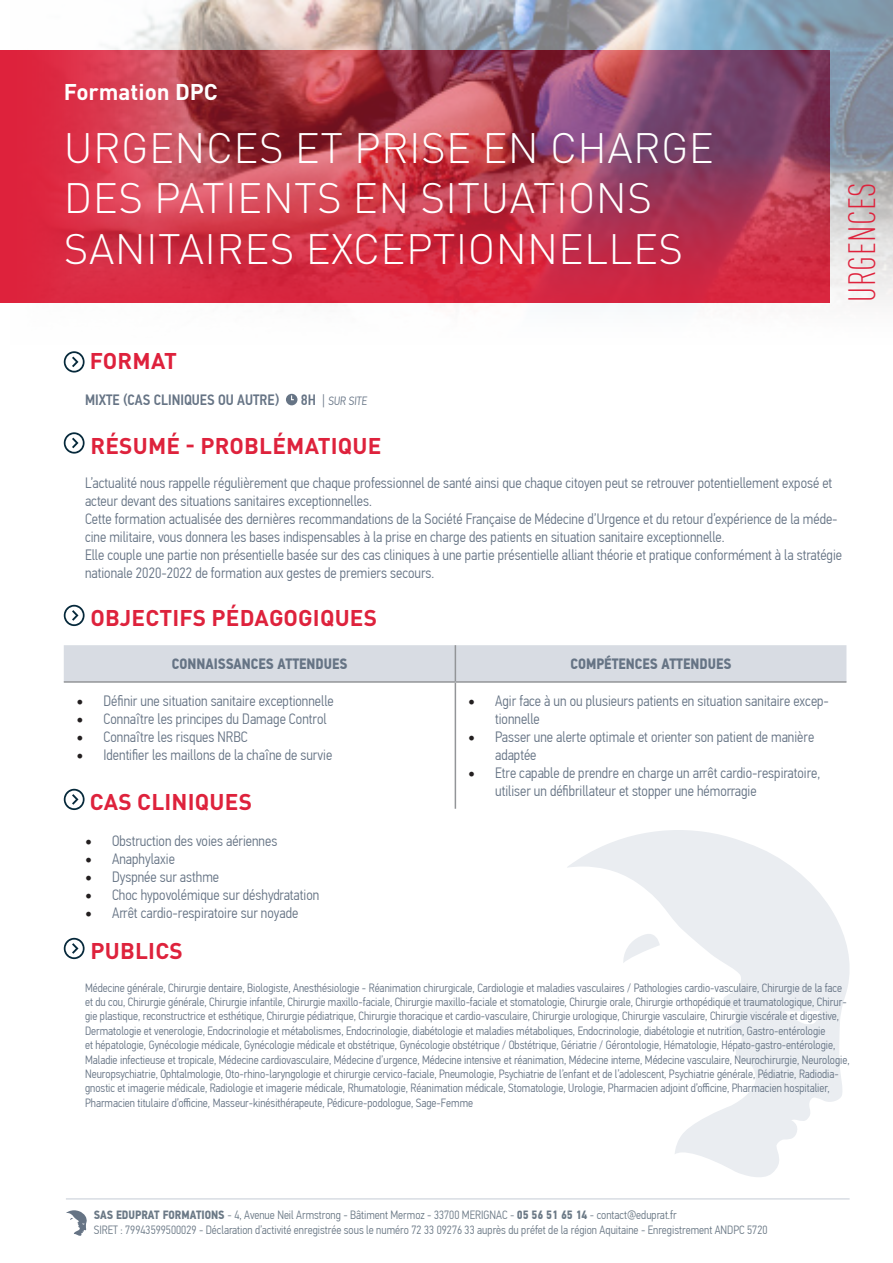
<style>
.page{position:relative;width:893px;height:1263px;background:#fff}
.page>*{position:absolute;margin:0;border:0;box-sizing:border-box;transform-origin:0 0}
.t1{font:300 42px/50.4px "DINOT";letter-spacing:.01em;color:#fff}
.t2{font:300 condensed 37.5px "DINOT";letter-spacing:.01em;color:#de223c}
.t3{font:700 22.5px "DINOT";letter-spacing:.01em;color:#de223c}
.t4{font:700 22.5px "DINOT";color:#fff}
.t5{font:700 22.5px "DINOT";letter-spacing:.01em;color:#de213c}
.t6{font:300 15px/18px "PF Din Text Cond Pro";color:#667485}
.t7{font:700 15px "PF Din Text Cond Pro";color:#667485}
.t8{font:500 15px "PF Din Text Cond Pro";color:#667485}
.t9{font:300 12px/14.4px "PF Din Text Cond Pro";color:#667485}
.t10{font:300 12px/14.4px "PF Din Text Cond Pro";color:#6b7986}
.s1{font-weight:500;font-size:15px}
.s2{font-size:15px}
.s3{font-family:"Minion Pro";font-weight:400;font-size:18px;color:#231f20}
.s4{font-weight:700}
</style>
<div class="page">
<hr style="left:66px;top:1198px;width:784px;height:1px;background:#d8dce3">
<svg style="left:66px;top:1210px;width:21px;height:26px"></svg>
<svg style="left:567px;top:830px;width:283px;height:347px"></svg>
<img style="left:0;top:0;width:893px;height:364px">
<svg style="left:64px;top:351px;width:21px;height:22px"></svg>
<div style="left:286px;top:394px;width:11px;height:11px;background:#667485;border-radius:50%"></div>
<svg style="left:291px;top:394px;width:4px;height:7px"></svg>
<svg style="left:64px;top:432px;width:21px;height:22px"></svg>
<svg style="left:64px;top:605px;width:21px;height:21px"></svg>
<svg style="left:64px;top:789px;width:21px;height:21px"></svg>
<svg style="left:64px;top:938px;width:21px;height:21px"></svg>
<div style="left:64px;top:645px;width:782px;height:36px;background:#d8dce3"></div>
<hr style="left:455px;top:645px;width:1px;height:36px;background:#939598">
<hr style="left:64px;top:681px;width:391px;height:2px;background:#939598">
<hr style="left:455px;top:681px;width:391px;height:2px;background:#939598">
<hr style="left:455px;top:683px;width:1px;height:126px;background:#939598">
<p class="t4" style="left:64px;top:78px;width:156px">Formation DPC</p>
<p class="t1" style="left:64px;top:122px;width:651px">URGENCES ET PRISE EN CHARGE<br>DES PATIENTS EN SITUATIONS<br>SANITAIRES EXCEPTIONNELLES</p>
<p class="t2" style="left:840px;top:302px;width:121px;rotate:-90deg">URGENCES</p>
<p class="t5" style="left:90px;top:346px;width:89px">FORMAT</p>
<p class="t8" style="left:85px;top:391px;width:196px">MIXTE (CAS CLINIQUES OU AUTRE)</p>
<p class="t9" style="left:301px;top:394px;width:69px"><span class="s1">8H</span> <span class="s2">|</span> SUR SITE</p>
<p class="t3" style="left:91px;top:431px;width:292px">RÉSUMÉ - PROBLÉMATIQUE</p>
<p class="t6" style="left:85px;top:474px;width:749px">L’actualité nous rappelle régulièrement que chaque professionnel de santé ainsi que chaque citoyen peut se retrouver potentiellement exposé et acteur devant des situations sanitaires exceptionnelles.</p>
<p class="t6" style="left:85px;top:510px;width:754px">Cette formation actualisée des dernières recommandations de la Société Française de Médecine d’Urgence et du retour d’expérience de la méde&shy;cine militaire, vous donnera les bases indispensables à la prise en charge des patients en situation sanitaire exceptionnelle.</p>
<p class="t6" style="left:85px;top:546px;width:759px">Elle couple une partie non présentielle basée sur des cas cliniques à une partie présentielle alliant théorie et pratique conformément à la stratégie nationale 2020-2022 de formation aux gestes de premiers secours.</p>
<p class="t3" style="left:91px;top:603px;width:288px">OBJECTIFS PÉDAGOGIQUES</p>
<p class="t7" style="left:172px;top:655px;width:177px">CONNAISSANCES ATTENDUES</p>
<p class="t7" style="left:571px;top:655px;width:162px">COMPÉTENCES ATTENDUES</p>
<p class="t6" style="left:77px;top:692px;width:259px"><span class="s3">•</span> Définir une situation sanitaire exceptionnelle</p>
<p class="t6" style="left:77px;top:710px;width:252px"><span class="s3">•</span> Connaître les principes du Damage Control</p>
<p class="t6" style="left:77px;top:728px;width:173px"><span class="s3">•</span> Connaître les risques NRBC</p>
<p class="t6" style="left:77px;top:746px;width:257px"><span class="s3">•</span> Identifier les maillons de la chaîne de survie</p>
<p class="t6" style="left:495px;top:692px;width:335px;text-indent:-27px"><span class="s3">•</span> Agir face à un ou plusieurs patients en situation sanitaire excep&shy;tionnelle</p>
<p class="t6" style="left:495px;top:728px;width:321px;text-indent:-27px"><span class="s3">•</span> Passer une alerte optimale et orienter son patient de manière adaptée</p>
<p class="t6" style="left:495px;top:764px;width:327px;text-indent:-27px"><span class="s3">•</span> Etre capable de prendre en charge un arrêt cardio-respiratoire, utiliser un défibrillateur et stopper une hémorragie</p>
<p class="t3" style="left:90px;top:787px;width:164px">CAS CLINIQUES</p>
<p class="t6" style="left:85px;top:832px;width:194px"><span class="s3">•</span> Obstruction des voies aériennes</p>
<p class="t6" style="left:85px;top:850px;width:91px"><span class="s3">•</span> Anaphylaxie</p>
<p class="t6" style="left:85px;top:868px;width:136px"><span class="s3">•</span> Dyspnée sur asthme</p>
<p class="t6" style="left:85px;top:886px;width:236px"><span class="s3">•</span> Choc hypovolémique sur déshydratation</p>
<p class="t6" style="left:85px;top:904px;width:215px"><span class="s3">•</span> Arrêt cardio-respiratoire sur noyade</p>
<p class="t3" style="left:91px;top:936px;width:94px">PUBLICS</p>
<p class="t9" style="left:85px;top:980px;width:766px">Médecine générale, Chirurgie dentaire, Biologiste, Anesthésiologie - Réanimation chirurgicale, Cardiologie et maladies vasculaires / Pathologies cardio-vasculaire, Chirurgie de la face et du cou, Chirurgie générale, Chirurgie infantile, Chirurgie maxillo-faciale, Chirurgie maxillo-faciale et stomatologie, Chirurgie orale, Chirurgie orthopédique et traumatologique, Chirur&shy;gie plastique, reconstructrice et esthétique, Chirurgie pédiatrique, Chirurgie thoracique et cardio-vasculaire, Chirurgie urologique, Chirurgie vasculaire, Chirurgie viscérale et digestive, Dermatologie et venerologie, Endocrinologie et métabolismes, Endocrinologie, diabétologie et maladies métaboliques, Endocrinologie, diabétologie et nutrition, Gastro-entérologie<br>et hépatologie, Gynécologie médicale, Gynécologie médicale et obstétrique, Gynécologie obstétrique / Obstétrique, Gériatrie / Gérontologie, Hématologie, Hépato-gastro-entérologie, Maladie infectieuse et tropicale, Médecine cardiovasculaire, Médecine d’urgence, Médecine intensive et réanimation, Médecine interne, Médecine vasculaire, Neurochirurgie, Neurologie, Neuropsychiatrie, Ophtalmologie, Oto-rhino-laryngologie et chirurgie cervico-faciale, Pneumologie, Psychiatrie de l’enfant et de l’adolescent, Psychiatrie générale, Pédiatrie, Radiodia&shy;gnostic et imagerie médicale, Radiologie et imagerie médicale, Rhumatologie, Réanimation médicale, Stomatologie, Urologie, Pharmacien adjoint d’officine, Pharmacien hospitalier, Pharmacien titulaire d’officine, Masseur-kinésithérapeute, Pédicure-podologue, Sage-Femme</p>
<p class="t10" style="left:94px;top:1208px;width:675px"><span class="s4">SAS EDUPRAT FORMATIONS</span> - 4, Avenue Neil Armstrong - Bâtiment Mermoz - 33700 MERIGNAC - <span class="s4">05 56 51 65 14</span> - contact@eduprat.fr<br>SIRET : 79943599500029 - Déclaration d’activité enregistrée sous le numéro 72 33 09276 33 auprès du préfet de la région Aquitaine - Enregistrement ANDPC 5720</p>
</div>
